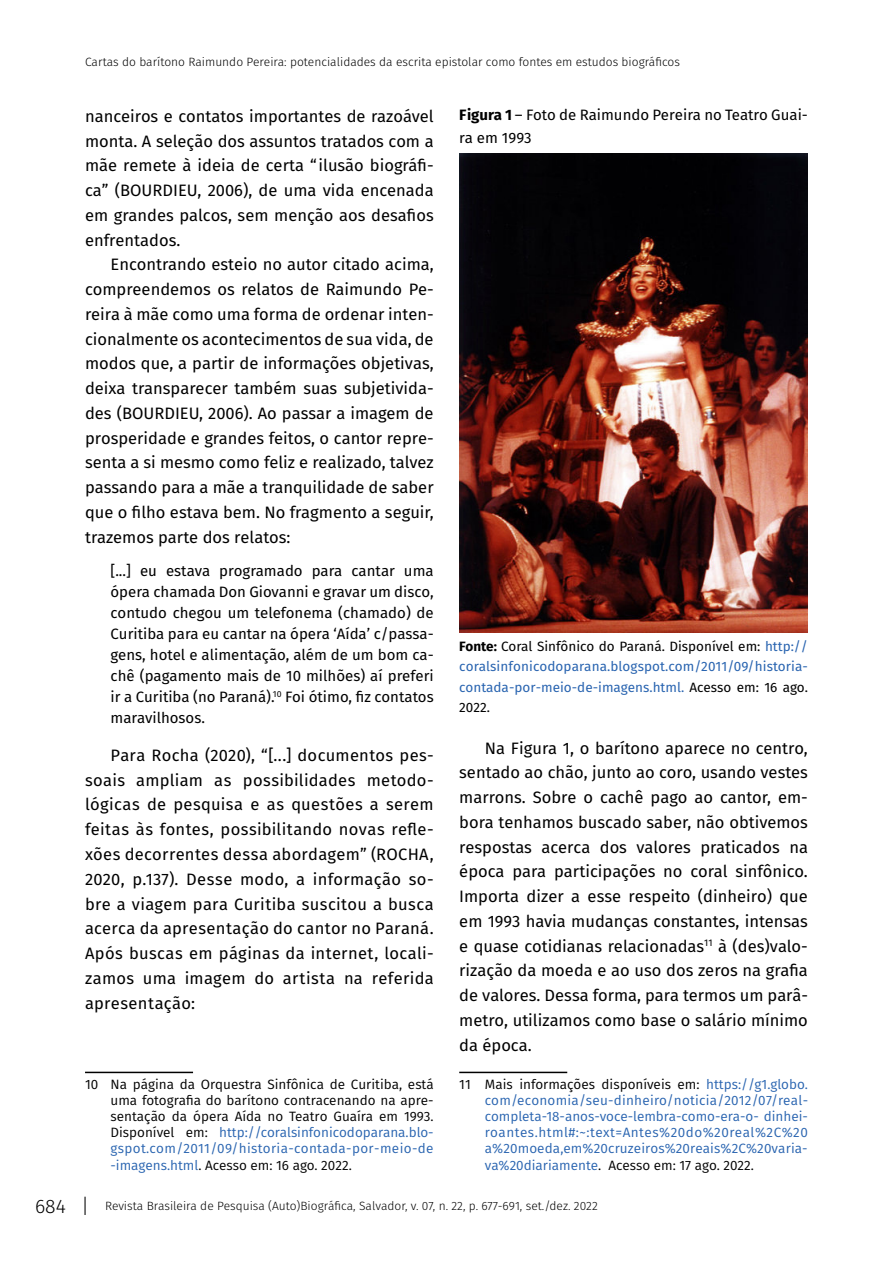
<style>
.page{position:relative;width:893px;height:1276px;background:#fff}
.page>*{position:absolute;margin:0;border:0;box-sizing:border-box;transform-origin:0 0}
.t1{font:300 19.5px "Fira Sans";color:#000}
.t2{font:16.5px/24.8px "Fira Sans";color:#000;text-align:justify}
.t3{font:15px/21px "Fira Sans";color:#000;text-align:justify}
.t4{font:13.5px/16.2px "Fira Sans";color:#2964b0;text-align:justify}
.t5{font:13.5px/16.2px "Fira Sans";color:#000;text-align:justify}
.t6{font:13.5px/20.2px "Fira Sans";color:#2964b0;text-align:justify}
.t7{font:300 12px "Fira Sans";color:#000}
.s1{color:#2964b0}
.s2{font-weight:700}
.s3{font-weight:700;color:#000}
.s4{color:#000}
</style>
<div class="page">
<svg style="left:85px;top:1196px;width:1px;height:19px"></svg>
<hr style="left:85px;top:1071px;width:108px;height:2px;background:#000">
<img style="left:459px;top:153px;width:349px;height:479px">
<hr style="left:459px;top:1071px;width:108px;height:2px;background:#000">
<p class="t7" style="left:85px;top:53px;width:596px">Cartas do barítono Raimundo Pereira: potencialidades da escrita epistolar como fontes em estudos biográficos</p>
<p class="t2" style="left:85px;top:103px;width:350px">nanceiros e contatos importantes de razoável monta. A seleção dos assuntos tratados com a mãe remete à ideia de certa “ilusão biográfi&shy;ca” (BOURDIEU, 2006), de uma vida encenada em grandes palcos, sem menção aos desafios enfrentados.</p>
<p class="t2" style="left:85px;top:252px;width:350px;text-indent:26px">Encontrando esteio no autor citado acima, compreendemos os relatos de Raimundo Pe&shy;reira à mãe como uma forma de ordenar inten&shy;cionalmente os acontecimentos de sua vida, de modos que, a partir de informações objetivas, deixa transparecer também suas subjetivida&shy;des (BOURDIEU, 2006). Ao passar a imagem de prosperidade e grandes feitos, o cantor repre&shy;senta a si mesmo como feliz e realizado, talvez passando para a mãe a tranquilidade de saber que o filho estava bem. No fragmento a seguir, trazemos parte dos relatos:</p>
<p class="t3" style="left:111px;top:560px;width:325px">[...] eu estava programado para cantar uma ópera chamada Don Giovanni e gravar um disco, contudo chegou um telefonema (chamado) de Curitiba para eu cantar na ópera ‘Aída’ c/passa&shy;gens, hotel e alimentação, além de um bom ca&shy;chê (pagamento mais de 10 milhões) aí preferi ir a Curitiba (no Paraná).<sup>10</sup> Foi ótimo, fiz contatos maravilhosos.</p>
<p class="t2" style="left:85px;top:742px;width:350px;text-indent:26px">Para Rocha (2020), “[...] documentos pes&shy;soais ampliam as possibilidades metodo&shy;lógicas de pesquisa e as questões a serem feitas às fontes, possibilitando novas refle&shy;xões decorrentes dessa abordagem” (ROCHA, 2020, p.137). Desse modo, a informação so&shy;bre a viagem para Curitiba suscitou a busca acerca da apresentação do cantor no Paraná.<br>Após buscas em páginas da internet, locali&shy;zamos uma imagem do artista na referida apresentação:</p>
<p class="t5" style="left:111px;top:1075px;width:325px;text-indent:-26px">10 Na página da Orquestra Sinfônica de Curitiba, está uma fotografia do barítono contracenando na apre&shy;sentação da ópera Aída no Teatro Guaíra em 1993.<br>Disponível em: <span class="s1">http://coralsinfonicodoparana.blo&shy;gspot.com/2011/09/historia-contada-por-meio-de -imagens.html</span>. Acesso em: 16 ago. 2022.</p>
<p class="t3" style="left:459px;top:103px;width:350px;line-height:22.5px"><span class="s2">Figura 1</span> – Foto de Raimundo Pereira no Teatro Guai&shy;ra em 1993</p>
<p class="t6" style="left:459px;top:636px;width:350px"><span class="s3">Fonte:</span> <span class="s4">Coral Sinfônico do Paraná. Disponível em:</span> http:// coralsinfonicodoparana.blogspot.com/2011/09/historia&shy;contada-por-meio-de-imagens.html. <span class="s4">Acesso em: 16 ago.<br>2022.</span></p>
<p class="t2" style="left:459px;top:735px;width:350px;text-indent:26px">Na Figura 1, o barítono aparece no centro, sentado ao chão, junto ao coro, usando vestes marrons. Sobre o cachê pago ao cantor, em&shy;bora tenhamos buscado saber, não obtivemos respostas acerca dos valores praticados na época para participações no coral sinfônico.<br>Importa dizer a esse respeito (dinheiro) que em 1993 havia mudanças constantes, intensas e quase cotidianas relacionadas<sup>11</sup> à (des)valo&shy;rização da moeda e ao uso dos zeros na grafia de valores. Dessa forma, para termos um parâ&shy;metro, utilizamos como base o salário mínimo da época.</p>
<p class="t4" style="left:485px;top:1075px;width:325px;text-indent:-26px"><span class="s4">11 Mais informações disponíveis em:</span> https://g1.globo. com/economia/seu-dinheiro/noticia/2012/07/real&shy;completa-18-anos-voce-lembra-como-era-o- dinhei&shy;roantes.html#:~:text=Antes%20do%20real%2C%20 a%20moeda,em%20cruzeiros%20reais%2C%20varia&shy;va%20diariamente<span class="s4">. Acesso em: 17 ago. 2022.</span></p>
<p class="t1" style="left:35px;top:1192px;width:32px">684</p>
<p class="t7" style="left:105px;top:1197px;width:494px">Revista Brasileira de Pesquisa (Auto)Biográfica, Salvador, v. 07, n. 22, p. 677-691, set./dez. 2022</p>
</div>
